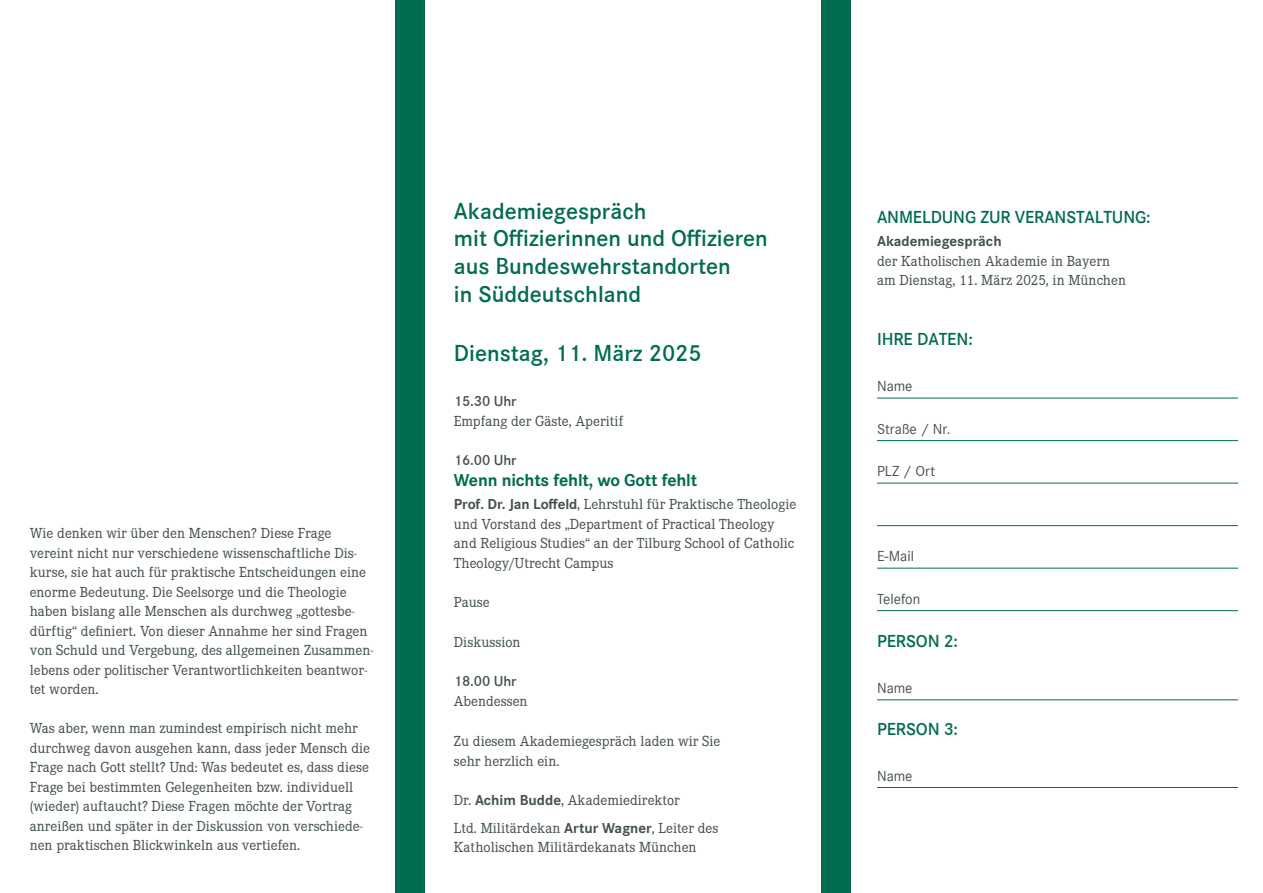
<style>
.page{position:relative;width:1263px;height:893px;background:#fff}
.page>*{position:absolute;margin:0;border:0;box-sizing:border-box;transform-origin:0 0}
.t1{font:600 24px/27.8px "Corporate S";color:#006c52}
.t2{font:600 18px "Corporate S";letter-spacing:-.01em;color:#006c52}
.t3{font:700 18px "Corporate S";letter-spacing:-.01em;color:#006c52}
.t4{font:15px/19.5px "Corporate E";color:#444f50}
.t5{font:15px "Corporate S";color:#444f50}
.t6{font:600 15px "Corporate S";letter-spacing:-.01em;color:#444f50}
.t7{font:700 15px "Corporate S";color:#444f50}
.s1{font-family:"Corporate S";font-weight:700}
</style>
<div class="page">
<div style="left:395px;top:0;width:30px;height:893px;background:#006c52"></div>
<div style="left:821px;top:0;width:29px;height:893px;background:#006c52"></div>
<hr style="left:877px;top:398px;width:361px;height:1px;background:#006c52">
<hr style="left:877px;top:440px;width:361px;height:1px;background:#006c52">
<hr style="left:877px;top:483px;width:361px;height:1px;background:#006c52">
<hr style="left:877px;top:525px;width:361px;height:1px;background:#006c52">
<hr style="left:877px;top:568px;width:361px;height:1px;background:#006c52">
<hr style="left:877px;top:610px;width:361px;height:1px;background:#006c52">
<hr style="left:877px;top:699px;width:361px;height:1px;background:#006c52">
<hr style="left:877px;top:787px;width:361px;height:1px;background:#006c52">
<p class="t4" style="left:30px;top:523px;width:345px">Wie denken wir über den Menschen? Diese Frage vereint nicht nur verschiedene wissenschaftliche Dis&shy;kurse, sie hat auch für praktische Entscheidungen eine enorme Bedeutung. Die Seelsorge und die Theologie haben bislang alle Menschen als durchweg „gottesbe&shy;dürftig“ definiert. Von dieser Annahme her sind Fragen von Schuld und Vergebung, des allgemeinen Zusammen&shy;lebens oder politischer Verantwortlichkeiten beantwor&shy;tet worden.</p>
<p class="t4" style="left:30px;top:718px;width:342px">Was aber, wenn man zumindest empirisch nicht mehr durchweg davon ausgehen kann, dass jeder Mensch die Frage nach Gott stellt? Und: Was bedeutet es, dass diese Frage bei bestimmten Gelegenheiten bzw. individuell (wieder) auftaucht? Diese Fragen möchte der Vortrag anreißen und später in der Diskussion von verschiede&shy;nen praktischen Blickwinkeln aus vertiefen.</p>
<h1 class="t1" style="left:454px;top:196px;width:315px">Akademiegespräch<br>mit Offizierinnen und Offizieren aus Bundeswehrstandorten<br>in Süddeutschland</h1>
<h1 class="t1" style="left:454px;top:338px;width:249px">Dienstag, 11. März 2025</h1>
<p class="t6" style="left:454px;top:391px;width:64px">15.30 Uhr</p>
<p class="t4" style="left:454px;top:410px;width:171px">Empfang der Gäste, Aperitif</p>
<p class="t6" style="left:454px;top:449px;width:64px">16.00 Uhr</p>
<p class="t3" style="left:454px;top:467px;width:245px">Wenn nichts fehlt, wo Gott fehlt</p>
<p class="t4" style="left:454px;top:494px;width:344px"><span class="s1">Prof. Dr. Jan Loffeld</span>, Lehrstuhl für Praktische Theologie und Vorstand des „Department of Practical Theology and Religious Studies“ an der Tilburg School of Catholic Theology/Utrecht Campus</p>
<p class="t4" style="left:454px;top:592px;width:37px">Pause</p>
<p class="t4" style="left:454px;top:632px;width:68px">Diskussion</p>
<p class="t6" style="left:454px;top:671px;width:64px">18.00 Uhr</p>
<p class="t4" style="left:454px;top:691px;width:75px">Abendessen</p>
<p class="t4" style="left:454px;top:731px;width:268px">Zu diesem Akademiegespräch laden wir Sie sehr herzlich ein.</p>
<p class="t4" style="left:454px;top:785px;width:266px;line-height:28px">Dr. <span class="s1">Achim Budde</span>, Akademiedirektor<br>Ltd. Militärdekan <span class="s1">Artur Wagner</span>, Leiter des</p>
<p class="t4" style="left:454px;top:837px;width:244px">Katholischen Militärdekanats München</p>
<p class="t2" style="left:877px;top:204px;width:275px">ANMELDUNG ZUR VERANSTALTUNG:</p>
<p class="t7" style="left:877px;top:231px;width:126px">Akademiegespräch</p>
<p class="t4" style="left:877px;top:251px;width:250px">der Katholischen Akademie in Bayern am Dienstag, 11. März 2025, in München</p>
<p class="t2" style="left:877px;top:327px;width:97px">IHRE DATEN:</p>
<p class="t5" style="left:877px;top:376px;width:37px">Name</p>
<p class="t5" style="left:877px;top:419px;width:75px">Straße / Nr.</p>
<p class="t5" style="left:877px;top:461px;width:60px">PLZ / Ort</p>
<p class="t5" style="left:877px;top:546px;width:38px">E-Mail</p>
<p class="t5" style="left:877px;top:589px;width:45px">Telefon</p>
<p class="t2" style="left:877px;top:629px;width:83px">PERSON 2:</p>
<p class="t5" style="left:877px;top:678px;width:37px">Name</p>
<p class="t2" style="left:877px;top:717px;width:83px">PERSON 3:</p>
<p class="t5" style="left:877px;top:766px;width:37px">Name</p>
</div>
